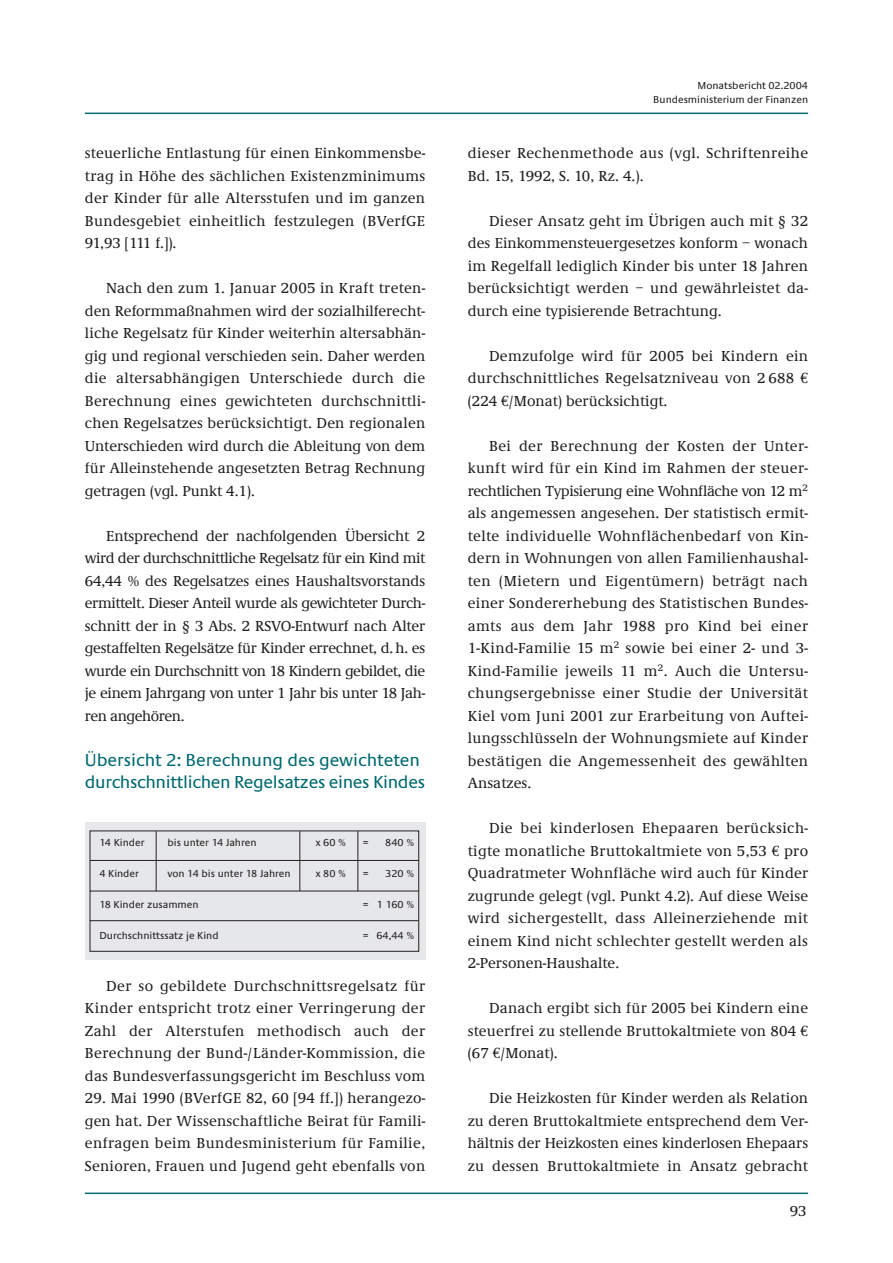
<style>
.page{position:relative;width:893px;height:1263px;background:#fff}
.page>*{position:absolute;margin:0;border:0;box-sizing:border-box;transform-origin:0 0}
.t1{font:18px/22.5px "Praxis EF";letter-spacing:-.02em;color:#006a71}
.t2{font:500 15px/22.5px "Demos EF";letter-spacing:.02em;color:#231f20;text-align:justify}
.t3{font:10.5px/13.5px "Praxis EF";color:#231f20;text-align:right}
.s1{font-family:"Euro Serif";font-weight:400}
</style>
<div class="page">
<hr style="left:85px;top:113px;width:723px;height:1px;background:#006a71">
<hr style="left:85px;top:1193px;width:723px;height:1px;background:#006a71">
<div style="left:85px;top:822px;width:340px;height:138px;background:#e6e7e9"></div>
<svg style="left:89px;top:830px;width:330px;height:122px"></svg>
<hr style="left:156px;top:831px;width:1px;height:60px;background:#231f20">
<hr style="left:299px;top:831px;width:1px;height:60px;background:#231f20">
<hr style="left:357px;top:831px;width:1px;height:60px;background:#231f20">
<p class="t2" style="left:85px;top:143px;width:342px">steuerliche Entlastung für einen Einkommensbe&shy;trag in Höhe des sächlichen Existenzminimums der Kinder für alle Altersstufen und im ganzen Bundesgebiet einheitlich festzulegen (BVerfGE 91,93 [111 f.]).</p>
<p class="t2" style="left:85px;top:278px;width:342px;text-indent:21px">Nach den zum 1. Januar 2005 in Kraft treten&shy;den Reformmaßnahmen wird der sozialhilferecht&shy;liche Regelsatz für Kinder weiterhin altersabhän&shy;gig und regional verschieden sein. Daher werden die altersabhängigen Unterschiede durch die Berechnung eines gewichteten durchschnittli&shy;chen Regelsatzes berücksichtigt. Den regionalen Unterschieden wird durch die Ableitung von dem für Alleinstehende angesetzten Betrag Rechnung getragen (vgl. Punkt 4.1).</p>
<p class="t2" style="left:85px;top:526px;width:342px;text-indent:21px">Entsprechend der nachfolgenden Übersicht 2 wird der durchschnittliche Regelsatz für ein Kind mit 64,44 % des Regelsatzes eines Haushaltsvorstands ermittelt. Dieser Anteil wurde als gewichteter Durch&shy;schnitt der in § 3 Abs. 2 RSVO-Entwurf nach Alter gestaffelten Regelsätze für Kinder errechnet, d. h. es wurde ein Durchschnitt von 18 Kindern gebildet, die je einem Jahrgang von unter 1 Jahr bis unter 18 Jah&shy;ren angehören.</p>
<p class="t1" style="left:85px;top:750px;width:341px">Übersicht 2: Berechnung des gewichteten durchschnittlichen Regelsatzes eines Kindes</p>
<p class="t3" style="left:99px;top:837px;width:47px">14 Kinder</p>
<p class="t3" style="left:167px;top:837px;width:91px">bis unter 14 Jahren</p>
<p class="t3" style="left:316px;top:837px;width:32px">x 60 %</p>
<p class="t3" style="left:363px;top:837px;width:7px">=</p>
<p class="t3" style="left:385px;top:837px;width:31px">840 %</p>
<p class="t3" style="left:99px;top:868px;width:41px">4 Kinder</p>
<p class="t3" style="left:167px;top:868px;width:125px">von 14 bis unter 18 Jahren</p>
<p class="t3" style="left:316px;top:868px;width:32px">x 80 %</p>
<p class="t3" style="left:363px;top:868px;width:7px">=</p>
<p class="t3" style="left:385px;top:868px;width:31px">320 %</p>
<p class="t3" style="left:99px;top:899px;width:101px">18 Kinder zusammen</p>
<p class="t3" style="left:363px;top:899px;width:53px">= 1 160 %</p>
<p class="t3" style="left:99px;top:930px;width:121px">Durchschnittssatz je Kind</p>
<p class="t3" style="left:363px;top:930px;width:53px">= 64,44 %</p>
<p class="t2" style="left:85px;top:976px;width:342px;text-indent:21px">Der so gebildete Durchschnittsregelsatz für Kinder entspricht trotz einer Verringerung der Zahl der Alterstufen methodisch auch der Berechnung der Bund-/Länder-Kommission, die das Bundesverfassungsgericht im Beschluss vom</p>
<p class="t2" style="left:85px;top:1088px;width:342px">29. Mai 1990 (BVerfGE 82, 60 [94 ff.]) herangezo&shy;gen hat. Der Wissenschaftliche Beirat für Famili&shy;enfragen beim Bundesministerium für Familie, Senioren, Frauen und Jugend geht ebenfalls von</p>
<p class="t3" style="left:653px;top:80px;width:156px">Monatsbericht 02.2004<br>Bundesministerium der Finanzen</p>
<p class="t2" style="left:468px;top:143px;width:342px">dieser Rechenmethode aus (vgl. Schriftenreihe<br>Bd. 15, 1992, S. 10, Rz. 4.).</p>
<p class="t2" style="left:468px;top:211px;width:342px;text-indent:21px">Dieser Ansatz geht im Übrigen auch mit § 32 des Einkommensteuergesetzes konform – wonach im Regelfall lediglich Kinder bis unter 18 Jahren berücksichtigt werden – und gewährleistet da&shy;durch eine typisierende Betrachtung.</p>
<p class="t2" style="left:468px;top:346px;width:342px;text-indent:21px">Demzufolge wird für 2005 bei Kindern ein durchschnittliches Regelsatzniveau von 2 688 <span class="s1">€ </span>(224 <span class="s1">€</span>/Monat) berücksichtigt.</p>
<p class="t2" style="left:468px;top:436px;width:342px;text-indent:21px">Bei der Berechnung der Kosten der Unter&shy;kunft wird für ein Kind im Rahmen der steuer&shy;rechtlichen Typisierung eine Wohnfläche von 12 m<sup>2 </sup>als angemessen angesehen. Der statistisch ermit&shy;telte individuelle Wohnflächenbedarf von Kin&shy;dern in Wohnungen von allen Familienhaushal&shy;ten (Mietern und Eigentümern) beträgt nach einer Sondererhebung des Statistischen Bundes&shy;amts aus dem Jahr 1988 pro Kind bei einer 1-Kind-Familie 15 m<sup>2</sup> sowie bei einer 2- und 3- Kind-Familie jeweils 11 m<sup>2</sup>. Auch die Untersu&shy;chungsergebnisse einer Studie der Universität Kiel vom Juni 2001 zur Erarbeitung von Auftei&shy;lungsschlüsseln der Wohnungsmiete auf Kinder bestätigen die Angemessenheit des gewählten Ansatzes.</p>
<p class="t2" style="left:468px;top:818px;width:342px;text-indent:21px">Die bei kinderlosen Ehepaaren berücksich&shy;tigte monatliche Bruttokaltmiete von 5,53 <span class="s1">€</span> pro Quadratmeter Wohnfläche wird auch für Kinder zugrunde gelegt (vgl. Punkt 4.2). Auf diese Weise wird sichergestellt, dass Alleinerziehende mit einem Kind nicht schlechter gestellt werden als 2-Personen-Haushalte.</p>
<p class="t2" style="left:468px;top:998px;width:342px;text-indent:21px">Danach ergibt sich für 2005 bei Kindern eine steuerfrei zu stellende Bruttokaltmiete von 804 <span class="s1">€ </span>(67 <span class="s1">€</span>/Monat).</p>
<p class="t2" style="left:468px;top:1088px;width:342px;text-indent:21px">Die Heizkosten für Kinder werden als Relation zu deren Bruttokaltmiete entsprechend dem Ver&shy;hältnis der Heizkosten eines kinderlosen Ehepaars zu dessen Bruttokaltmiete in Ansatz gebracht</p>
<p class="t2" style="left:789px;top:1201px;width:18px">93</p>
</div>
